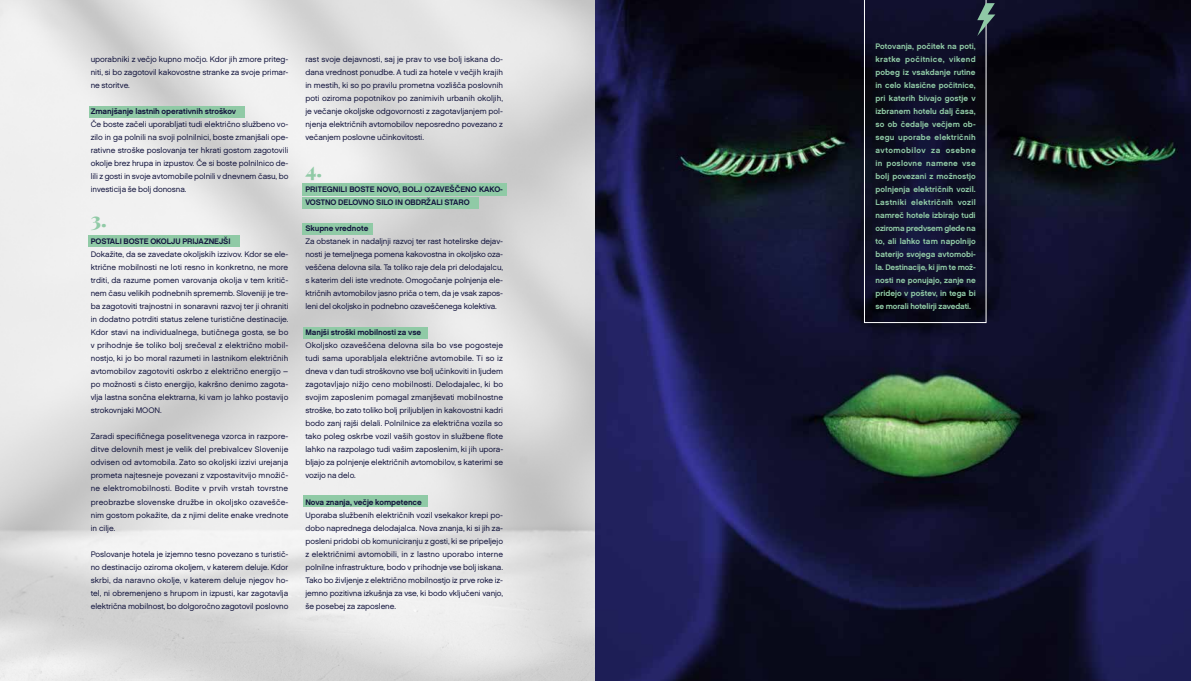
<style>
.page{position:relative;width:1191px;height:681px;background:#fff}
.page>*{position:absolute;margin:0;border:0;box-sizing:border-box;transform-origin:0 0}
.t1{font:900 20px "Playfair Display";color:#90caa6}
.t2{font:8px/13px "Chalet London Nineteen Sixty";letter-spacing:-.005em;color:#13153e;text-align:justify}
.t3{font:8px/13px "Chalet New York Nineteen Sixty";letter-spacing:-.01em;color:#90caa6;text-align:justify}
.t4{font:8px/13px "Chalet New York Nineteen Sixty";letter-spacing:-.005em;color:#13153e}
</style>
<div class="page">
<img style="left:0;top:0;width:1191px;height:680px">
<svg style="left:864px;top:0;width:122px;height:322px;background:#101128"></svg>
<svg style="left:977px;top:3px;width:18px;height:33px"></svg>
<div style="left:89px;top:106px;width:155px;height:12px;background:#90caa6"></div>
<div style="left:89px;top:235px;width:151px;height:12px;background:#90caa6"></div>
<div style="left:302px;top:184px;width:205px;height:12px;background:#90caa6"></div>
<div style="left:302px;top:183px;width:205px;height:12px;background:#90caa6"></div>
<div style="left:302px;top:197px;width:176px;height:11px;background:#90caa6"></div>
<div style="left:302px;top:223px;width:70px;height:12px;background:#90caa6"></div>
<div style="left:303px;top:326px;width:125px;height:12px;background:#90caa6"></div>
<div style="left:303px;top:495px;width:125px;height:12px;background:#90caa6"></div>
<p class="t2" style="left:91px;top:53px;width:199px">uporabniki z večjo kupno močjo. Kdor jih zmore priteg&shy;niti, si bo zagotovil kakovostne stranke za svoje primar&shy;ne storitve.</p>
<p class="t4" style="left:91px;top:105px;width:147px">Zmanjšanje lastnih operativnih stroškov</p>
<p class="t2" style="left:91px;top:118px;width:199px">Če boste začeli uporabljati tudi električno službeno vo&shy;zilo in ga polnili na svoji polnilnici, boste zmanjšali ope&shy;rativne stroške poslovanja ter hkrati gostom zagotovili okolje brez hrupa in izpustov. Če si boste polnilnico de&shy;lili z gosti in svoje avtomobile polnili v dnevnem času, bo investicija še bolj donosna.</p>
<h1 class="t1" style="left:91px;top:203px;width:18px">3.</h1>
<p class="t4" style="left:91px;top:235px;width:141px">POSTALI BOSTE OKOLJU PRIJAZNEJŠI</p>
<p class="t2" style="left:91px;top:248px;width:199px">Dokažite, da se zavedate okoljskih izzivov. Kdor se ele&shy;ktrične mobilnosti ne loti resno in konkretno, ne more trditi, da razume pomen varovanja okolja v tem kritič&shy;nem času velikih podnebnih sprememb. Sloveniji je tre&shy;ba zagotoviti trajnostni in sonaravni razvoj ter ji ohraniti in dodatno potrditi status zelene turistične destinacije.<br>Kdor stavi na individualnega, butičnega gosta, se bo v prihodnje še toliko bolj srečeval z električno mobil&shy;nostjo, ki jo bo moral razumeti in lastnikom električnih avtomobilov zagotoviti oskrbo z električno energijo – po možnosti s čisto energijo, kakršno denimo zagota&shy;vlja lastna sončna elektrarna, ki vam jo lahko postavijo strokovnjaki MOON.</p>
<p class="t2" style="left:91px;top:430px;width:199px">Zaradi specifičnega poselitvenega vzorca in razpore&shy;ditve delovnih mest je velik del prebivalcev Slovenije odvisen od avtomobila. Zato so okoljski izzivi urejanja prometa najtesneje povezani z vzpostavitvijo množič&shy;ne elektromobilnosti. Bodite v prvih vrstah tovrstne preobrazbe slovenske družbe in okoljsko ozavešče&shy;nim gostom pokažite, da z njimi delite enake vrednote in cilje.</p>
<p class="t2" style="left:91px;top:547px;width:199px">Poslovanje hotela je izjemno tesno povezano s turistič&shy;no destinacijo oziroma okoljem, v katerem deluje. Kdor skrbi, da naravno okolje, v katerem deluje njegov ho&shy;tel, ni obremenjeno s hrupom in izpusti, kar zagotavlja električna mobilnost, bo dolgoročno zagotovil poslovno</p>
<p class="t2" style="left:305px;top:53px;width:199px">rast svoje dejavnosti, saj je prav to vse bolj iskana do&shy;dana vrednost ponudbe. A tudi za hotele v večjih krajih in mestih, ki so po pravilu prometna vozlišča poslovnih poti oziroma popotnikov po zanimivih urbanih okoljih, je večanje okoljske odgovornosti z zagotavljanjem pol&shy;njenja električnih avtomobilov neposredno povezano z večanjem poslovne učinkovitosti.</p>
<h1 class="t1" style="left:305px;top:153px;width:18px">4.</h1>
<p class="t4" style="left:305px;top:183px;width:199px">PRITEGNILI BOSTE NOVO, BOLJ OZAVEŠČENO KAKO-<br>VOSTNO DELOVNO SILO IN OBDRŽALI STARO</p>
<p class="t4" style="left:305px;top:222px;width:64px">Skupne vrednote</p>
<p class="t2" style="left:305px;top:235px;width:199px">Za obstanek in nadaljnji razvoj ter rast hotelirske dejav&shy;nosti je temeljnega pomena kakovostna in okoljsko oza&shy;veščena delovna sila. Ta toliko raje dela pri delodajalcu, s katerim deli iste vrednote. Omogočanje polnjenja ele&shy;ktričnih avtomobilov jasno priča o tem, da je vsak zapos&shy;leni del okoljsko in podnebno ozaveščenega kolektiva.</p>
<p class="t4" style="left:305px;top:326px;width:117px">Manjši stroški mobilnosti za vse</p>
<p class="t2" style="left:305px;top:339px;width:199px">Okoljsko ozaveščena delovna sila bo vse pogosteje tudi sama uporabljala električne avtomobile. Ti so iz dneva v dan tudi stroškovno vse bolj učinkoviti in ljudem zagotavljajo nižjo ceno mobilnosti. Delodajalec, ki bo svojim zaposlenim pomagal zmanjševati mobilnostne stroške, bo zato toliko bolj priljubljen in kakovostni kadri bodo zanj rajši delali. Polnilnice za električna vozila so tako poleg oskrbe vozil vaših gostov in službene flote lahko na razpolago tudi vašim zaposlenim, ki jih upora&shy;bljajo za polnjenje električnih avtomobilov, s katerimi se vozijo na delo.</p>
<p class="t4" style="left:305px;top:495px;width:118px">Nova znanja, večje kompetence</p>
<p class="t2" style="left:305px;top:508px;width:199px">Uporaba službenih električnih vozil vsekakor krepi po&shy;dobo naprednega delodajalca. Nova znanja, ki si jih za&shy;posleni pridobi ob komuniciranju z gosti, ki se pripeljejo z električnimi avtomobili, in z lastno uporabo interne polnilne infrastrukture, bodo v prihodnje vse bolj iskana.<br>Tako bo življenje z električno mobilnostjo iz prve roke iz&shy;jemno pozitivna izkušnja za vse, ki bodo vključeni vanjo, še posebej za zaposlene.</p>
<p class="t3" style="left:875px;top:40px;width:102px">Potovanja, počitek na poti, kratke počitnice, vikend pobeg iz vsakdanje rutine in celo klasične počitnice, pri katerih bivajo gostje v izbranem hotelu dalj časa, so ob čedalje večjem ob&shy;segu uporabe električnih avtomobilov za osebne in poslovne namene vse bolj povezani z možnostjo polnjenja električnih vozil.<br>Lastniki električnih vozil namreč hotele izbirajo tudi oziroma predvsem glede na to, ali lahko tam napolnijo baterijo svojega avtomobi&shy;la. Destinacije, ki jim te mož&shy;nosti ne ponujajo, zanje ne pridejo v poštev, in tega bi se morali hotelirji zavedati.</p>
</div>
